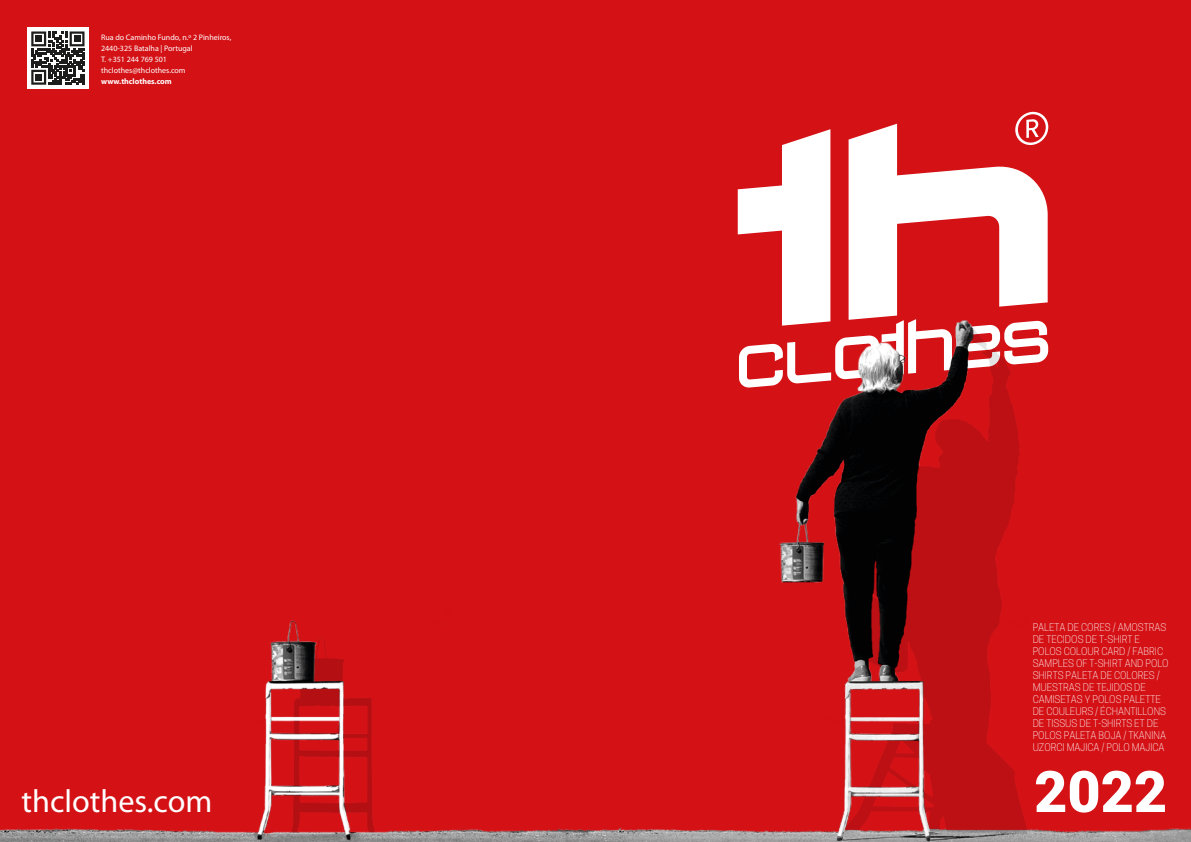
<style>
.page{position:relative;width:1191px;height:842px;background:#fff}
.page>*{position:absolute;margin:0;border:0;box-sizing:border-box;transform-origin:0 0}
.t1{font:900 57.4px "Roboto";color:#fff}
.t2{font:32.2px "Myriad Pro";color:#fff}
.t3{font:300 10px/12px "Cooper Hewitt";color:#fff}
.t4{font:8px/11px "Myriad Pro";color:#fff}
.t5{font:700 8px "Myriad Pro";color:#fff}
</style>
<div class="page">
<div style="left:0;top:0;width:588px;height:842px;background:#d41216"></div>
<div style="left:27px;top:27px;width:62px;height:62px;background:#fff"></div>
<svg style="left:31px;top:31px;width:53px;height:54px"></svg>
<img style="left:588px;top:0;width:603px;height:842px">
<p class="t4" style="left:101px;top:31px;width:132px">Rua do Caminho Fundo, n.º 2 Pinheiros,<br>2440-325 Batalha | Portugal<br>T. +351 244 769 501 thclothes@thclothes.com</p>
<p class="t5" style="left:101px;top:76px;width:72px">www.thclothes.com</p>
<h2 class="t2" style="left:22px;top:781px;width:192px">thclothes.com</h2>
<p class="t3" style="left:1032px;top:621px;width:137px">PALETA DE CORES / AMOSTRAS<br>DE TECIDOS DE T-SHIRT E<br>POLOS COLOUR CARD / FABRIC<br>SAMPLES OF T-SHIRT AND POLO<br>SHIRTS PALETA DE COLORES /<br>MUESTRAS DE TEJIDOS DE<br>CAMISETAS Y POLOS PALETTE<br>DE COULEURS / ÉCHANTILLONS<br>DE TISSUS DE T-SHIRTS ET DE<br>POLOS PALETA BOJA / TKANINA<br>UZORCI MAJICA / POLO MAJICA</p>
<h1 class="t1" style="left:1034px;top:751px;width:134px">2022</h1>
</div>
